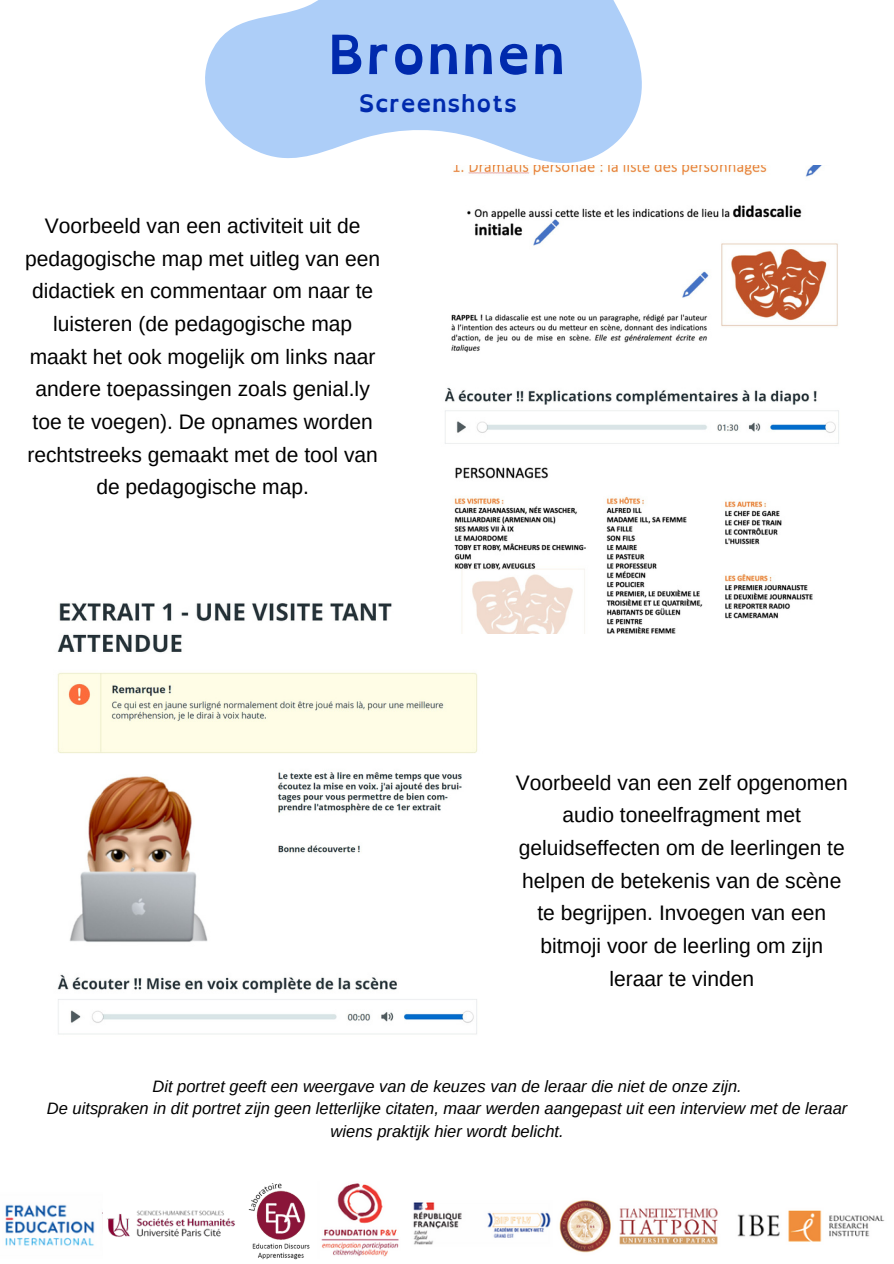
<style>
.page{position:relative;width:894px;height:1264px;background:#fff}
.page>*{position:absolute;margin:0;border:0;box-sizing:border-box;transform-origin:0 0}
.t1{font:700 54px "Open Dyslexic";color:#002aad}
.t2{font:700 24px "Open Dyslexic";color:#002aad}
.t3{font:21px/32.7px "Arimo";color:#000;text-align:center}
.t4{font:italic 16.5px/22.5px "Arimo";color:#000;text-align:center}
</style>
<div class="page">
<svg style="left:205px;top:0;width:441px;height:166px;fill:#adcef8"></svg>
<img style="left:57px;top:603px;width:421px;height:432px">
<img style="left:421px;top:166px;width:418px;height:467px">
<img style="left:5px;top:1183px;width:880px;height:74px">
<div style="left:103px;top:1175px;width:214px;height:88px;background:#fff"></div>
<img style="left:102px;top:1198px;width:133px;height:44px">
<img style="left:248px;top:1183px;width:62px;height:76px">
<p class="t1" style="left:328px;top:7px;width:239px">Bronnen</p>
<p class="t2" style="left:358px;top:82px;width:160px">Screenshots</p>
<p class="t3" style="left:25px;top:209px;width:357px">Voorbeeld van een activiteit uit de pedagogische map met uitleg van een didactiek en commentaar om naar te luisteren (de pedagogische map maakt het ook mogelijk om links naar andere toepassingen zoals genial.ly toe te voegen). De opnames worden rechtstreeks gemaakt met de tool van de pedagogische map.</p>
<p class="t3" style="left:515px;top:766px;width:333px">Voorbeeld van een zelf opgenomen audio toneelfragment met geluidseffecten om de leerlingen te helpen de betekenis van de scène te begrijpen. Invoegen van een bitmoji voor de leerling om zijn leraar te vinden</p>
<p class="t4" style="left:152px;top:1074px;width:590px">Dit portret geeft een weergave van de keuzes van de leraar die niet de onze zijn.</p>
<p class="t4" style="left:47px;top:1097px;width:801px">De uitspraken in dit portret zijn geen letterlijke citaten, maar werden aangepast uit een interview met de leraar wiens praktijk hier wordt belicht.</p>
</div>
